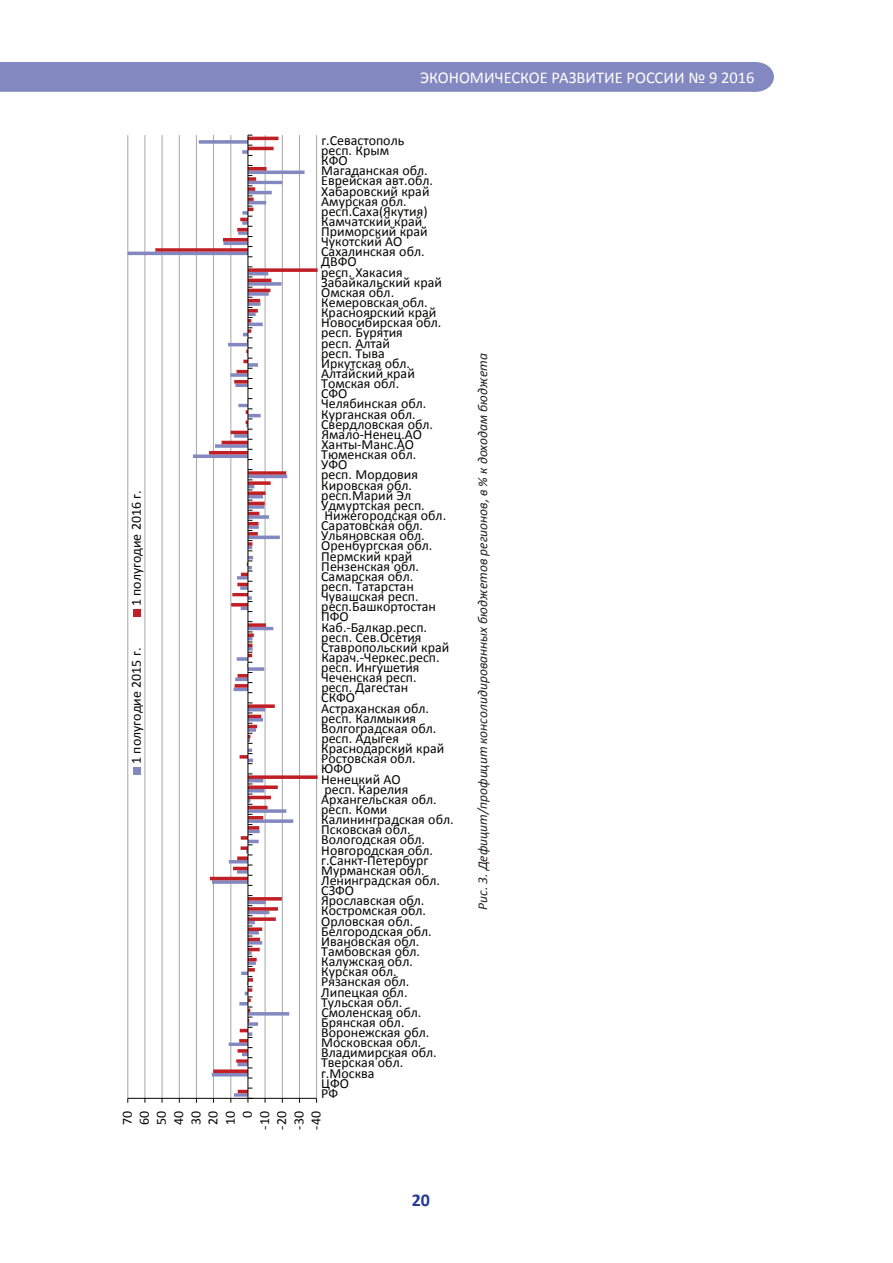
<style>
.page{position:relative;width:893px;height:1263px;background:#fff}
.page>*{position:absolute;margin:0;border:0;box-sizing:border-box;transform-origin:0 0}
.t1{font:700 18px "Calibri";color:#263895}
.t2{font:16.5px "Calibri";color:#fff}
.t3{font:13.95px/17.1px "Calibri";color:#040503;text-align:justify}
.t4{font:italic 13.5px "Calibri";color:#231f20}
</style>
<div class="page">
<div style="left:738px;top:63px;width:35px;height:28px;background:#8388c1;border-radius:50%"></div>
<div style="left:738px;top:62px;width:36px;height:30px;border:2px solid #8388c1;border-radius:50%"></div>
<div style="left:0;top:62px;width:756px;height:30px;background:#8388c1"></div>
<hr style="left:316px;top:135px;width:1px;height:963px;background:#a6a6a5">
<hr style="left:299px;top:135px;width:1px;height:963px;background:#a6a6a5">
<hr style="left:282px;top:135px;width:1px;height:963px;background:#a6a6a5">
<hr style="left:265px;top:135px;width:1px;height:963px;background:#a6a6a5">
<hr style="left:231px;top:135px;width:1px;height:963px;background:#a6a6a5">
<hr style="left:213px;top:135px;width:1px;height:963px;background:#a6a6a5">
<hr style="left:196px;top:135px;width:1px;height:963px;background:#a6a6a5">
<hr style="left:179px;top:135px;width:1px;height:963px;background:#a6a6a5">
<hr style="left:162px;top:135px;width:1px;height:963px;background:#a6a6a5">
<hr style="left:145px;top:135px;width:1px;height:963px;background:#a6a6a5">
<hr style="left:128px;top:135px;width:1px;height:963px;background:#a6a6a5">
<svg style="left:128px;top:140px;width:155px;height:957px"></svg>
<svg style="left:155px;top:137px;width:163px;height:956px"></svg>
<hr style="left:128px;top:1098px;width:189px;height:1px;background:#040503">
<hr style="left:248px;top:135px;width:1px;height:963px;background:#040503">
<div style="left:133px;top:767px;width:8px;height:8px;background:#8388c1"></div>
<div style="left:133px;top:610px;width:8px;height:7px;background:#c02025"></div>
<p class="t3" style="left:128px;top:606px;width:117px;rotate:-90deg">1 полугодие 2016 г.</p>
<p class="t3" style="left:128px;top:764px;width:117px;rotate:-90deg">1 полугодие 2015 г.</p>
<p class="t2" style="left:420px;top:67px;width:20px">ЭКОНО</p>
<p class="t2" style="left:470px;top:67px;width:44px">МИЧЕСКОЕ</p>
<p class="t2" style="left:552px;top:67px;width:10px">РАЗВИТИЕ</p>
<p class="t2" style="left:626px;top:67px;width:11px">РОССИИ</p>
<p class="t2" style="left:688px;top:67px;width:68px">№ 9 2016</p>
<p class="t3" style="left:321px;top:132px;width:84px">г.Севастополь</p>
<p class="t3" style="left:321px;top:142px;width:69px">респ. Крым</p>
<p class="t3" style="left:321px;top:152px;width:27px">КФО</p>
<p class="t3" style="left:321px;top:162px;width:108px">Магаданская обл.</p>
<p class="t3" style="left:321px;top:172px;width:113px">Еврейская авт.обл.</p>
<p class="t3" style="left:321px;top:182px;width:110px">Хабаровский край</p>
<p class="t3" style="left:321px;top:192px;width:87px">Амурская обл.</p>
<p class="t3" style="left:321px;top:203px;width:108px">респ.Саха(Якутия)</p>
<p class="t3" style="left:321px;top:213px;width:103px">Камчатский край</p>
<p class="t3" style="left:321px;top:223px;width:108px">П риморский край</p>
<p class="t3" style="left:321px;top:233px;width:74px">Чукотский АО</p>
<p class="t3" style="left:321px;top:243px;width:105px">Сахалинская обл.</p>
<p class="t3" style="left:321px;top:253px;width:36px">ДВФО</p>
<p class="t3" style="left:321px;top:263px;width:83px">респ. Хакасия</p>
<p class="t3" style="left:321px;top:274px;width:122px">Забайкальский край</p>
<p class="t3" style="left:321px;top:284px;width:75px">Омская обл.</p>
<p class="t3" style="left:321px;top:294px;width:108px">Кемеровская обл.</p>
<p class="t3" style="left:321px;top:304px;width:117px">Красноярский край</p>
<p class="t3" style="left:321px;top:314px;width:122px">Новосибирская обл.</p>
<p class="t3" style="left:321px;top:324px;width:83px">респ. Бурятия</p>
<p class="t3" style="left:321px;top:334px;width:70px">респ. Алтай</p>
<p class="t3" style="left:321px;top:345px;width:65px">респ. Тыва</p>
<p class="t3" style="left:321px;top:355px;width:90px">И ркутская обл.</p>
<p class="t3" style="left:321px;top:365px;width:95px">Алтайский край</p>
<p class="t3" style="left:321px;top:375px;width:79px">Томская обл.</p>
<p class="t3" style="left:321px;top:385px;width:26px">СФО</p>
<p class="t3" style="left:321px;top:395px;width:107px">Челябинская обл.</p>
<p class="t3" style="left:321px;top:405px;width:96px">Курганская обл.</p>
<p class="t3" style="left:321px;top:416px;width:113px">Свердловская обл.</p>
<p class="t3" style="left:321px;top:426px;width:93px">Ямало-Ненец.АО</p>
<p class="t3" style="left:321px;top:436px;width:85px">Ханты-Манс.АО</p>
<p class="t3" style="left:321px;top:446px;width:96px">Тюменская обл.</p>
<p class="t3" style="left:321px;top:456px;width:26px">УФО</p>
<p class="t3" style="left:321px;top:466px;width:98px">респ. Мордовия</p>
<p class="t3" style="left:321px;top:476px;width:92px">Кировская обл.</p>
<p class="t3" style="left:321px;top:486px;width:91px">респ.Марий Эл</p>
<p class="t3" style="left:321px;top:497px;width:105px">Удмуртская респ.</p>
<p class="t3" style="left:324px;top:507px;width:123px">Н ижегородская обл.</p>
<p class="t3" style="left:321px;top:517px;width:103px">Саратовская обл.</p>
<p class="t3" style="left:321px;top:527px;width:105px">Ульяновская обл.</p>
<p class="t3" style="left:321px;top:537px;width:113px">Оренбургская обл.</p>
<p class="t3" style="left:321px;top:547px;width:93px">Пермский край</p>
<p class="t3" style="left:321px;top:557px;width:99px">Пензенская обл.</p>
<p class="t3" style="left:321px;top:568px;width:93px">Самарская обл.</p>
<p class="t3" style="left:321px;top:578px;width:94px">респ. Татарстан</p>
<p class="t3" style="left:321px;top:588px;width:99px">Чувашская респ.</p>
<p class="t3" style="left:321px;top:598px;width:116px">респ.Башкортостан</p>
<p class="t3" style="left:321px;top:608px;width:28px">ПФО</p>
<p class="t3" style="left:321px;top:618px;width:107px">Каб.-Балкар.респ.</p>
<p class="t3" style="left:321px;top:628px;width:102px">респ. Сев.Осетия</p>
<p class="t3" style="left:321px;top:639px;width:130px">Ставропольский край</p>
<p class="t3" style="left:321px;top:649px;width:120px">Карач.-Черкес.респ.</p>
<p class="t3" style="left:321px;top:659px;width:100px">респ. И нгушетия</p>
<p class="t3" style="left:321px;top:669px;width:97px">Чеченская респ.</p>
<p class="t3" style="left:321px;top:679px;width:88px">респ. Дагестан</p>
<p class="t3" style="left:321px;top:689px;width:34px">СКФО</p>
<p class="t3" style="left:321px;top:699px;width:109px">Астраханская обл.</p>
<p class="t3" style="left:321px;top:710px;width:96px">респ. Калмыкия</p>
<p class="t3" style="left:321px;top:720px;width:117px">Волгоградская обл.</p>
<p class="t3" style="left:321px;top:730px;width:79px">респ. Адыгея</p>
<p class="t3" style="left:321px;top:740px;width:125px">Краснодарский край</p>
<p class="t3" style="left:321px;top:750px;width:96px">Ростовская обл.</p>
<p class="t3" style="left:321px;top:760px;width:31px">ЮФО</p>
<p class="t3" style="left:321px;top:770px;width:72px">Ненецкий АО</p>
<p class="t3" style="left:324px;top:780px;width:85px">респ. Карелия</p>
<p class="t3" style="left:321px;top:791px;width:117px">Архангельская обл.</p>
<p class="t3" style="left:321px;top:801px;width:68px">респ. Коми</p>
<p class="t3" style="left:321px;top:811px;width:134px">Калининградская обл.</p>
<p class="t3" style="left:321px;top:821px;width:91px">Псковская обл.</p>
<p class="t3" style="left:321px;top:831px;width:105px">Вологодская обл.</p>
<p class="t3" style="left:321px;top:841px;width:113px">Н овгородская обл.</p>
<p class="t3" style="left:321px;top:851px;width:109px">г.Санкт-П етербург</p>
<p class="t3" style="left:321px;top:862px;width:105px">Мурманская обл.</p>
<p class="t3" style="left:321px;top:872px;width:120px">Ленинградская обл.</p>
<p class="t3" style="left:321px;top:882px;width:33px">СЗФО</p>
<p class="t3" style="left:321px;top:892px;width:105px">Ярославская обл.</p>
<p class="t3" style="left:321px;top:902px;width:106px">Костромская обл.</p>
<p class="t3" style="left:321px;top:912px;width:94px">Орловская обл.</p>
<p class="t3" style="left:321px;top:922px;width:112px">Белгородская обл.</p>
<p class="t3" style="left:321px;top:933px;width:100px">И вановская обл.</p>
<p class="t3" style="left:321px;top:943px;width:100px">Тамбовская обл.</p>
<p class="t3" style="left:321px;top:953px;width:93px">Калужская обл.</p>
<p class="t3" style="left:321px;top:963px;width:77px">Курская обл.</p>
<p class="t3" style="left:321px;top:973px;width:90px">Рязанская обл.</p>
<p class="t3" style="left:321px;top:983px;width:88px">Липецкая обл.</p>
<p class="t3" style="left:321px;top:993px;width:83px">Тульская обл.</p>
<p class="t3" style="left:321px;top:1004px;width:102px">Смоленская обл.</p>
<p class="t3" style="left:321px;top:1014px;width:85px">Брянская обл.</p>
<p class="t3" style="left:321px;top:1024px;width:110px">Воронежская обл.</p>
<p class="t3" style="left:321px;top:1034px;width:102px">Московская обл.</p>
<p class="t3" style="left:321px;top:1044px;width:117px">Владимирская обл.</p>
<p class="t3" style="left:321px;top:1054px;width:84px">Тверская обл.</p>
<p class="t3" style="left:321px;top:1064px;width:55px">г.Москва</p>
<p class="t3" style="left:321px;top:1074px;width:28px">ЦФО</p>
<p class="t3" style="left:321px;top:1085px;width:18px">РФ</p>
<p class="t4" style="left:473px;top:910px;width:558px;rotate:-90deg">Рис. 3. Дефицит/профицит консолидированных бюджетов регионов, в % к доходам бюджета</p>
<p class="t3" style="left:256px;top:1130px;width:20px;rotate:-90deg">-10 -20 -30 -40</p>
<p class="t3" style="left:239px;top:1118px;width:9px;rotate:-90deg">0</p>
<p class="t3" style="left:119px;top:1125px;width:16px;rotate:-90deg">70<br>60<br>50<br>40<br>30<br>20<br>10</p>
<p class="t1" style="left:412px;top:1188px;width:20px">20</p>
</div>
